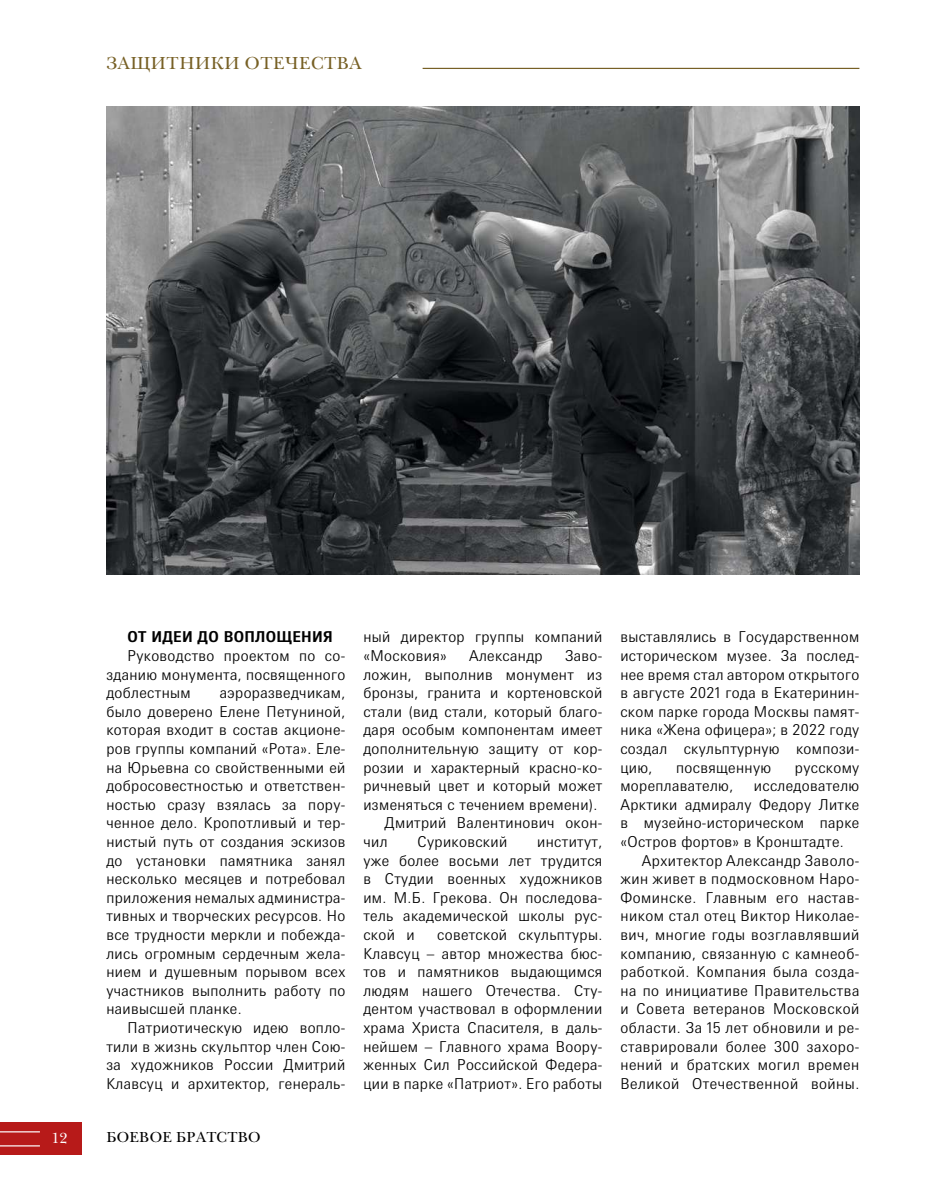
<style>
.page{position:relative;width:936px;height:1191px;background:#fff}
.page>*{position:absolute;margin:0;border:0;box-sizing:border-box;transform-origin:0 0}
.t1{font:18px "New Baskerville C";letter-spacing:.03em;color:#776025}
.t2{font:300 15px/18.6px "Messe Univers";letter-spacing:.02em;color:#000;text-align:justify}
.t3{font:700 15px "Messe Univers";letter-spacing:.02em;color:#000}
.t4{font:15px "New Baskerville C";letter-spacing:.025em;color:#000}
.t5{font:15px "New Baskerville C";color:#fff}
</style>
<div class="page">
<div style="left:0;top:1122px;width:82px;height:32px;background:#b71a19"></div>
<hr style="left:0;top:1131px;width:40px;height:1px;background:#fff">
<hr style="left:0;top:1145px;width:40px;height:1px;background:#fff">
<hr style="left:422px;top:68px;width:437px;height:1px;background:#776025">
<img style="left:106px;top:106px;width:753px;height:469px">
<p class="t1" style="left:106px;top:52px;width:257px">ЗАЩИТНИКИ ОТЕЧЕСТВА</p>
<p class="t3" style="left:128px;top:628px;width:206px">ОТ ИДЕИ ДО ВОПЛОЩЕНИЯ</p>
<p class="t2" style="left:106px;top:646px;width:240px;text-indent:21px">Руководство проектом по со&shy;зданию монумента, посвященного доблестным</p>
<p class="t2" style="left:106px;top:683px;width:240px;text-indent:114px">аэроразведчикам, было доверено Елене Петуниной, которая входит в состав акционе&shy;ров группы компаний «Рота». Еле&shy;на Юрьевна со свойственными ей добросовестностью и ответствен&shy;ностью сразу взялась за пору&shy;ченное дело. Кропотливый и тер&shy;нистый путь от создания эскизов до установки памятника занял несколько месяцев и потребовал приложения немалых администра&shy;тивных и творческих ресурсов. Но все трудности меркли и побежда&shy;лись огромным сердечным жела&shy;нием и душевным порывом всех участников выполнить работу по наивысшей планке.</p>
<p class="t2" style="left:106px;top:1018px;width:240px;text-indent:21px">Патриотическую идею вопло&shy;тили в жизнь скульптор член Сою&shy;за художников России Дмитрий Клавсуц и архитектор, генераль-</p>
<p class="t5" style="left:51px;top:1129px;width:17px">12</p>
<p class="t4" style="left:106px;top:1127px;width:156px">БОЕВОЕ БРАТСТВО</p>
<p class="t2" style="left:363px;top:627px;width:240px">ный директор группы компаний «Московия»</p>
<p class="t2" style="left:469px;top:646px;width:75px">Александр</p>
<p class="t2" style="left:565px;top:646px;width:39px">Заво-</p>
<p class="t2" style="left:363px;top:664px;width:240px">ложин, выполнив монумент из</p>
<p class="t2" style="left:363px;top:683px;width:240px">бронзы, гранита и кортеновской</p>
<p class="t2" style="left:363px;top:702px;width:240px">стали (вид стали, который благо-</p>
<p class="t2" style="left:363px;top:720px;width:240px">даря особым компонентам имеет</p>
<p class="t2" style="left:363px;top:739px;width:240px">дополнительную защиту от кор-</p>
<p class="t2" style="left:363px;top:757px;width:240px">розии и характерный красно-ко-</p>
<p class="t2" style="left:363px;top:776px;width:240px">ричневый цвет и который может</p>
<p class="t2" style="left:363px;top:795px;width:235px">изменяться с течением времени).</p>
<p class="t2" style="left:384px;top:813px;width:219px">Дмитрий Валентинович окон-</p>
<p class="t2" style="left:363px;top:832px;width:26px">чил</p>
<p class="t2" style="left:417px;top:832px;width:91px">Суриковский</p>
<p class="t2" style="left:363px;top:832px;width:240px;text-indent:174px">институт, уже более восьми лет трудится в Студии военных художников им. М.Б. Грекова. Он последова&shy;тель академической школы рус&shy;ской и</p>
<p class="t2" style="left:363px;top:925px;width:240px;text-indent:74px">советской скульптуры.<br>Клавсуц – автор множества бюс&shy;тов и памятников выдающимся людям нашего Отечества. Сту&shy;дентом участвовал в оформлении храма Христа Спасителя, в даль&shy;нейшем – Главного храма Воору&shy;женных Сил Российской Федера&shy;ции в парке «Патриот». Его работы</p>
<p class="t2" style="left:620px;top:627px;width:240px">выставлялись в Государственном историческом музее. За послед&shy;нее время стал автором открытого в августе 2021 года в Екатеринин&shy;ском парке города Москвы памят&shy;ника «Жена офицера»; в 2022 году создал скульптурную компози&shy;цию,</p>
<p class="t2" style="left:676px;top:757px;width:96px">посвященную</p>
<p class="t2" style="left:794px;top:757px;width:66px">русскому</p>
<p class="t2" style="left:620px;top:776px;width:114px">мореплавателю,</p>
<p class="t2" style="left:620px;top:776px;width:240px;text-indent:133px">исследователю Арктики адмиралу Федору Литке в музейно-историческом парке «Остров фортов» в Кронштадте.</p>
<p class="t2" style="left:620px;top:850px;width:240px;text-indent:21px">Архитектор Александр Заволо&shy;жин живет в подмосковном Наро-Фоминске. Главным его настав&shy;ником стал отец Виктор Николае&shy;вич, многие годы возглавлявший компанию, связанную с камнеоб&shy;работкой. Компания была созда&shy;на по инициативе Правительства и Совета ветеранов Московской области. За 15 лет обновили и ре&shy;ставрировали более 300 захоро&shy;нений и братских могил времен Великой Отечественной войны.</p>
</div>
